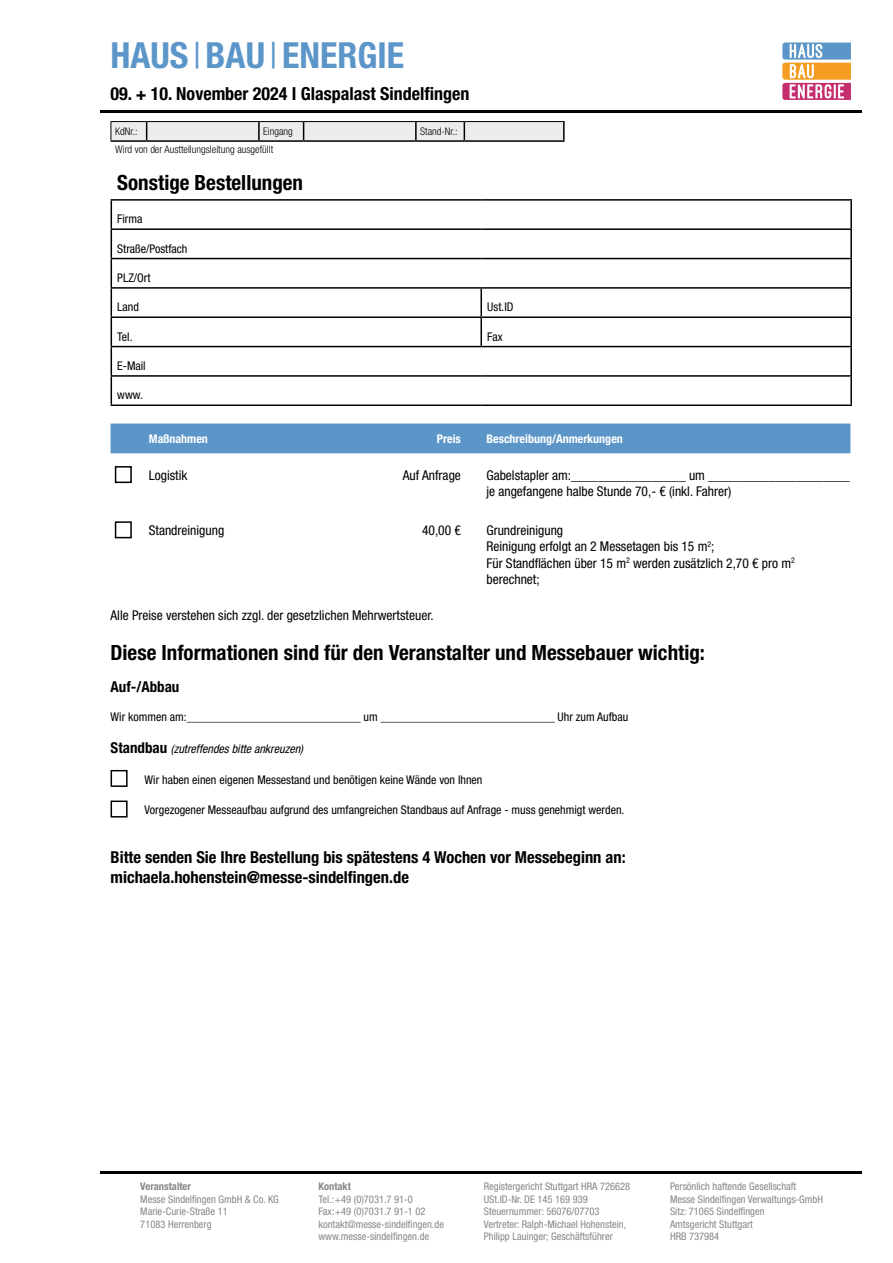
<style>
.page{position:relative;width:893px;height:1263px;background:#fff}
.page>*{position:absolute;margin:0;border:0;box-sizing:border-box;transform-origin:0 0}
.t1{font:700 condensed 36px "Helvetica Neue LT Std";color:#5c96c9}
.t2{font:700 condensed 21px "Helvetica Neue LT Std";color:#000}
.t3{font:700 condensed 18px "Helvetica Neue LT Std";color:#000}
.t4{font:700 condensed 16.5px/19.8px "Helvetica Neue LT Std";color:#000}
.t5{font:700 condensed 15px "Helvetica Neue LT Std";color:#000}
.t6{font:condensed 13.5px/16.2px "Helvetica Neue LT Std";color:#000}
.t7{font:condensed 12px "Helvetica Neue LT Std";color:#000}
.t8{font:700 condensed 12px "Helvetica Neue LT Std";color:#fff}
.t9{font:italic condensed 12px "Helvetica Neue LT Std";color:#000}
.t10{font:condensed 10.5px/12.6px "Helvetica Neue LT Std";color:#878786}
.t11{font:300 condensed 10.5px "Helvetica Neue LT Std";color:#000}
.t12{font:700 condensed 10.5px "Helvetica Neue LT Std";color:#878786}
.s1{font-weight:400}
.s2{font-weight:700;font-style:normal;font-size:15px}
</style>
<div class="page">
<hr style="left:100px;top:1172px;width:761px;height:2px;background:#000">
<svg style="left:782px;top:43px;width:68px;height:57px"></svg>
<hr style="left:100px;top:111px;width:761px;height:2px;background:#000">
<hr style="left:111px;top:199px;width:370px;height:2px;background:#000">
<hr style="left:481px;top:199px;width:371px;height:2px;background:#000">
<hr style="left:850px;top:201px;width:2px;height:27px;background:#000">
<hr style="left:111px;top:228px;width:370px;height:2px;background:#000">
<hr style="left:481px;top:228px;width:371px;height:2px;background:#000">
<hr style="left:850px;top:230px;width:2px;height:28px;background:#000">
<hr style="left:111px;top:258px;width:370px;height:1px;background:#000">
<hr style="left:481px;top:258px;width:371px;height:1px;background:#000">
<hr style="left:850px;top:259px;width:2px;height:28px;background:#000">
<hr style="left:111px;top:287px;width:370px;height:2px;background:#000">
<hr style="left:481px;top:287px;width:371px;height:2px;background:#000">
<hr style="left:480px;top:289px;width:2px;height:27px;background:#000">
<hr style="left:850px;top:289px;width:2px;height:27px;background:#000">
<hr style="left:111px;top:316px;width:370px;height:2px;background:#000">
<hr style="left:481px;top:316px;width:371px;height:2px;background:#000">
<hr style="left:480px;top:318px;width:2px;height:28px;background:#000">
<hr style="left:850px;top:318px;width:2px;height:28px;background:#000">
<hr style="left:111px;top:346px;width:370px;height:1px;background:#000">
<hr style="left:481px;top:346px;width:371px;height:1px;background:#000">
<hr style="left:850px;top:347px;width:2px;height:28px;background:#000">
<hr style="left:111px;top:375px;width:370px;height:2px;background:#000">
<svg style="left:111px;top:201px;width:1px;height:203px"></svg>
<hr style="left:481px;top:375px;width:371px;height:2px;background:#000">
<hr style="left:850px;top:377px;width:2px;height:27px;background:#000">
<hr style="left:111px;top:404px;width:370px;height:2px;background:#000">
<hr style="left:481px;top:404px;width:371px;height:2px;background:#000">
<hr style="left:111px;top:121px;width:36px;height:1px;background:#000">
<svg style="left:111px;top:122px;width:454px;height:18px;background:#e5e5e6"></svg>
<hr style="left:147px;top:121px;width:112px;height:1px;background:#000">
<hr style="left:259px;top:121px;width:45px;height:1px;background:#000">
<hr style="left:304px;top:121px;width:112px;height:1px;background:#000">
<hr style="left:416px;top:121px;width:48px;height:1px;background:#000">
<hr style="left:464px;top:121px;width:101px;height:1px;background:#000">
<hr style="left:111px;top:140px;width:36px;height:2px;background:#000">
<hr style="left:147px;top:140px;width:112px;height:2px;background:#000">
<hr style="left:259px;top:140px;width:45px;height:2px;background:#000">
<hr style="left:304px;top:140px;width:112px;height:2px;background:#000">
<hr style="left:416px;top:140px;width:48px;height:2px;background:#000">
<hr style="left:464px;top:140px;width:101px;height:2px;background:#000">
<div style="left:111px;top:423px;width:739px;height:30px;background:#5c96c9"></div>
<div style="left:115px;top:466px;width:17px;height:17px;border:2px solid #000"></div>
<div style="left:115px;top:521px;width:17px;height:17px;border:2px solid #000"></div>
<div style="left:111px;top:770px;width:17px;height:17px;border:2px solid #000"></div>
<div style="left:111px;top:800px;width:17px;height:17px;border:2px solid #000"></div>
<h1 class="t1" style="left:111px;top:34px;width:295px">HAUS<span class="s1">|</span>BAU<span class="s1">|</span> ENERGIE</h1>
<h3 class="t3" style="left:111px;top:83px;width:360px">09. + 10. November 2024 I Glaspalast Sindelfingen</h3>
<p class="t11" style="left:115px;top:125px;width:24px">KdNr.:</p>
<p class="t11" style="left:263px;top:125px;width:31px">Eingang</p>
<p class="t11" style="left:420px;top:125px;width:39px">Stand-Nr.:</p>
<p class="t11" style="left:115px;top:143px;width:160px">Wird von der Austtellungsleitung ausgefüllt</p>
<h2 class="t2" style="left:117px;top:170px;width:187px">Sonstige Bestellungen</h2>
<p class="t7" style="left:117px;top:212px;width:27px">Firma</p>
<p class="t7" style="left:117px;top:241px;width:72px">Straße/Postfach</p>
<p class="t7" style="left:117px;top:271px;width:35px">PLZ/Ort</p>
<p class="t7" style="left:117px;top:300px;width:23px">Land</p>
<p class="t7" style="left:487px;top:300px;width:28px">Ust.ID</p>
<p class="t7" style="left:117px;top:329px;width:17px">Tel.</p>
<p class="t7" style="left:487px;top:329px;width:17px">Fax</p>
<p class="t7" style="left:117px;top:359px;width:30px">E-Mail</p>
<p class="t7" style="left:117px;top:388px;width:27px">www.</p>
<p class="t8" style="left:149px;top:431px;width:61px">Maßnahmen</p>
<p class="t8" style="left:437px;top:431px;width:25px">Preis</p>
<p class="t8" style="left:486px;top:431px;width:138px">Beschreibung/Anmerkungen</p>
<p class="t6" style="left:149px;top:467px;width:40px">Logistik</p>
<p class="t6" style="left:403px;top:467px;width:60px">Auf Anfrage</p>
<p class="t6" style="left:486px;top:467px;width:365px">Gabelstapler am:_________________ um _____________________ je angefangene halbe Stunde 70,- € (inkl. Fahrer)</p>
<p class="t6" style="left:149px;top:522px;width:77px">Standreinigung</p>
<p class="t6" style="left:422px;top:522px;width:40px">40,00 €</p>
<p class="t6" style="left:486px;top:522px;width:310px">Grundreinigung<br>Reinigung erfolgt an 2 Messetagen bis 15 m<sup>2</sup>;<br>Für Standflächen über 15 m<sup>2</sup> werden zusätzlich 2,70 € pro m<sup>2 </sup>berechnet;</p>
<p class="t6" style="left:111px;top:607px;width:325px">Alle Preise verstehen sich zzgl. der gesetzlichen Mehrwertsteuer.</p>
<h2 class="t2" style="left:111px;top:639px;width:596px">Diese Informationen sind für den Veranstalter und Messebauer wichtig:</h2>
<h3 class="t5" style="left:111px;top:677px;width:70px">Auf-/Abbau</h3>
<p class="t7" style="left:111px;top:709px;width:519px">Wir kommen am:_____________________________ um _____________________________ Uhr zum Aufbau</p>
<p class="t9" style="left:111px;top:742px;width:194px"><span class="s2">Standbau</span> (zutreffendes bitte ankreuzen)</p>
<p class="t7" style="left:145px;top:772px;width:339px">Wir haben einen eigenen Messestand und benötigen keine Wände von Ihnen</p>
<p class="t7" style="left:145px;top:803px;width:481px">Vorgezogener Messeaufbau aufgrund des umfangreichen Standbaus auf Anfrage - muss genehmigt werden.</p>
<h3 class="t4" style="left:111px;top:847px;width:517px">Bitte senden Sie Ihre Bestellung bis spätestens 4 Wochen vor Messebeginn an: michaela.hohenstein@messe-sindelfingen.de</h3>
<p class="t12" style="left:140px;top:1180px;width:52px">Veranstalter</p>
<p class="t10" style="left:140px;top:1192px;width:140px">Messe Sindelfingen GmbH &amp; Co. KG<br>Marie-Curie-Straße 11<br>71083 Herrenberg</p>
<p class="t12" style="left:318px;top:1180px;width:34px">Kontakt</p>
<p class="t10" style="left:318px;top:1192px;width:127px">Tel.:+49 (0)7031.7 91-0<br>Fax:+49 (0)7031.7 91-1 02 kontakt@messe-sindelfingen.de www.messe-sindelfingen.de</p>
<p class="t10" style="left:484px;top:1180px;width:148px">Registergericht Stuttgart HRA 726628<br>USt.ID-Nr. DE 145 169 939<br>Steuernummer: 56076/07703<br>Vertreter: Ralph-Michael Hohenstein, Philipp Lauinger; Geschäftsführer</p>
<p class="t10" style="left:670px;top:1180px;width:154px">Persönlich haftende Gesellschaft<br>Messe Sindelfingen Verwaltungs-GmbH<br>Sitz: 71065 Sindelfingen<br>Amtsgericht Stuttgart<br>HRB 737984</p>
</div>
